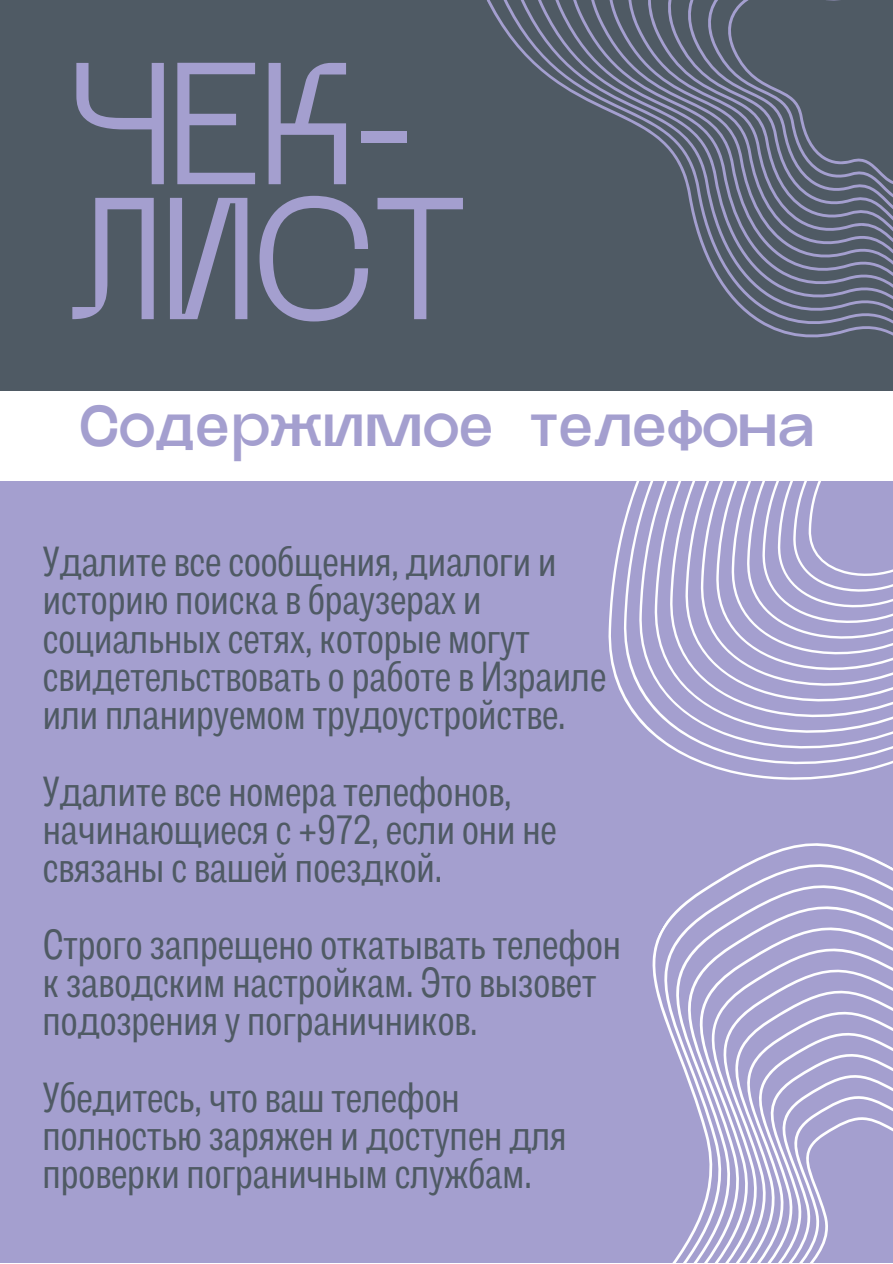
<style>
.page{position:relative;width:893px;height:1264px;background:#fff}
.page>*{position:absolute;margin:0;border:0;box-sizing:border-box;transform-origin:0 0}
.t1{font:134.85px/134.9px "Glock Grotesque";color:#a49fcf}
.t2{font:900 45px "Glock Grotesque";color:#a49fcf}
.t3{font:42px/38.2px "Body Grotesque Slim";color:#4f5a64}
</style>
<div class="page">
<div style="left:0;top:0;width:892px;height:1262px;background:#a49fcf"></div>
<svg style="left:608px;top:536px;width:284px;height:244px"></svg>
<svg style="left:719px;top:847px;width:173px;height:32px"></svg>
<svg style="left:684px;top:879px;width:208px;height:24px"></svg>
<svg style="left:667px;top:903px;width:225px;height:18px"></svg>
<svg style="left:653px;top:921px;width:239px;height:31px"></svg>
<svg style="left:652px;top:952px;width:240px;height:19px"></svg>
<svg style="left:653px;top:971px;width:239px;height:24px"></svg>
<svg style="left:657px;top:995px;width:235px;height:29px"></svg>
<svg style="left:666px;top:1024px;width:226px;height:21px"></svg>
<svg style="left:673px;top:1045px;width:219px;height:217px"></svg>
<svg style="left:693px;top:1069px;width:199px;height:193px"></svg>
<div style="left:0;top:0;width:892px;height:391px;background:#4f5a64"></div>
<div style="left:0;top:391px;width:892px;height:90px;background:#fff"></div>
<svg style="left:487px;top:0;width:405px;height:536px"></svg>
<p class="t1" style="left:68px;top:90px;width:401px">ЧЕК-<br>ЛИСТ</p>
<p class="t2" style="left:79px;top:405px;width:736px">Содержимое телефона</p>
<p class="t3" style="left:43px;top:546px;width:565px">Удалите все сообщения, диалоги и историю поиска в браузерах и социальных сетях, которые могут свидетельствовать о работе в Израиле или планируемом трудоустройстве.</p>
<p class="t3" style="left:43px;top:775px;width:515px">Удалите все номера телефонов, начинающиеся с +972, если они не связаны с вашей поездкой.</p>
<p class="t3" style="left:43px;top:928px;width:579px">Строго запрещено откатывать телефон к заводским настройкам. Это вызовет подозрения у пограничников.</p>
<p class="t3" style="left:43px;top:1081px;width:525px">Убедитесь, что ваш телефон полностью заряжен и доступен для проверки пограничным службам.</p>
</div>
